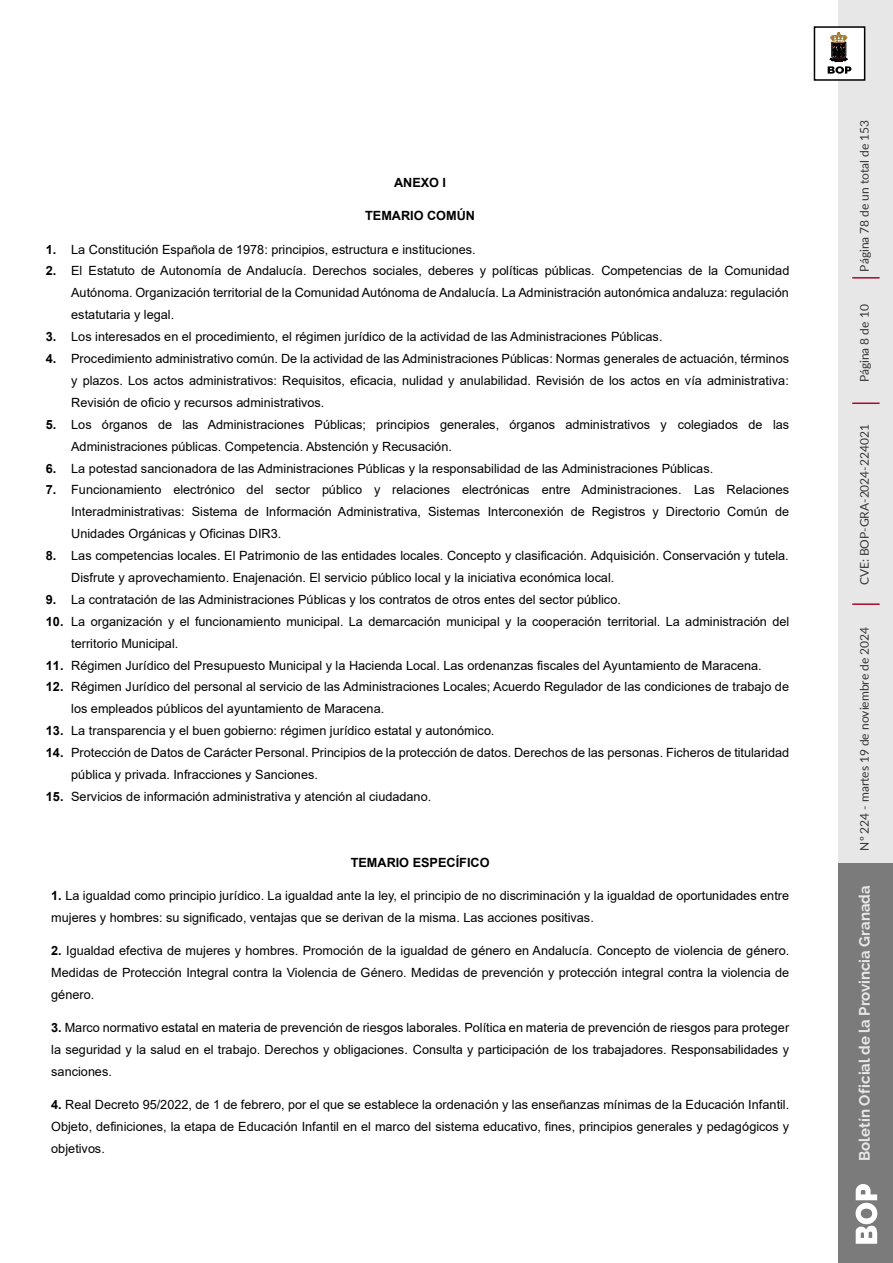
<style>
.page{position:relative;width:893px;height:1263px;background:#fff}
.page>*{position:absolute;margin:0;border:0;box-sizing:border-box;transform-origin:0 0}
.t1{font:700 15px "Raleway";color:#e8e7e7}
.t2{font:12.75px/21.9px "Arial";letter-spacing:.005em;color:#000;text-align:justify}
.t3{font:700 12.75px "Arial";color:#000}
.t4{font:12px "Lato";color:#333}
.s1{font-weight:700}
</style>
<div class="page">
<div style="left:839px;top:0;width:54px;height:1263px;background:#e8e7e7"></div>
<div style="left:839px;top:863px;width:54px;height:400px;background:#7c7b7b"></div>
<svg style="left:856px;top:1184px;width:21px;height:60px"></svg>
<div style="left:814px;top:27px;width:51px;height:53px;background:#fff"></div>
<div style="left:814px;top:26px;width:51px;height:55px;border:2px solid #000"></div>
<svg style="left:827px;top:28px;width:24px;height:46px"></svg>
<hr style="left:852px;top:402px;width:28px;height:2px;background:#a90a2e">
<hr style="left:852px;top:277px;width:28px;height:2px;background:#a90a2e">
<hr style="left:852px;top:603px;width:28px;height:2px;background:#a90a2e">
<p class="t3" style="left:394px;top:176px;width:54px">ANEXO I</p>
<p class="t3" style="left:365px;top:209px;width:111px">TEMARIO COMÚN</p>
<p class="t2" style="left:46px;top:238px;width:432px"><span class="s1">1.</span> La Constitución Española de 1978: principios, estructura e instituciones.</p>
<p class="t2" style="left:71px;top:260px;width:720px;text-indent:-25px"><span class="s1">2.</span> El Estatuto de Autonomía de Andalucía. Derechos sociales, deberes y políticas públicas. Competencias de la Comunidad Autónoma. Organización territorial de la Comunidad Autónoma de Andalucía. La Administración autonómica andaluza: regulación estatutaria y legal.</p>
<p class="t2" style="left:46px;top:326px;width:618px"><span class="s1">3.</span> Los interesados en el procedimiento, el régimen jurídico de la actividad de las Administraciones Públicas.</p>
<p class="t2" style="left:71px;top:348px;width:719px;text-indent:-25px"><span class="s1">4.</span> Procedimiento administrativo común. De la actividad de las Administraciones Públicas: Normas generales de actuación, términos y plazos. Los actos administrativos: Requisitos, eficacia, nulidad y anulabilidad. Revisión de los actos en vía administrativa:<br>Revisión de oficio y recursos administrativos.</p>
<p class="t2" style="left:71px;top:413px;width:719px;text-indent:-25px"><span class="s1">5.</span> Los órganos de las Administraciones Públicas; principios generales, órganos administrativos y colegiados de las<br>Administraciones públicas. Competencia. Abstención y Recusación.</p>
<p class="t2" style="left:46px;top:457px;width:669px"><span class="s1">6.</span> La potestad sancionadora de las Administraciones Públicas y la responsabilidad de las Administraciones Públicas.</p>
<p class="t2" style="left:71px;top:479px;width:720px;text-indent:-25px"><span class="s1">7.</span> Funcionamiento electrónico del sector público y relaciones electrónicas entre Administraciones. Las Relaciones Interadministrativas: Sistema de Información Administrativa, Sistemas Interconexión de Registros y Directorio Común de Unidades Orgánicas y Oficinas DIR3.</p>
<p class="t2" style="left:71px;top:545px;width:719px;text-indent:-25px"><span class="s1">8.</span> Las competencias locales. El Patrimonio de las entidades locales. Concepto y clasificación. Adquisición. Conservación y tutela.<br>Disfrute y aprovechamiento. Enajenación. El servicio público local y la iniciativa económica local.</p>
<p class="t2" style="left:46px;top:588px;width:577px"><span class="s1">9.</span> La contratación de las Administraciones Públicas y los contratos de otros entes del sector público.</p>
<p class="t2" style="left:71px;top:610px;width:719px;text-indent:-25px"><span class="s1">10.</span> La organización y el funcionamiento municipal. La demarcación municipal y la cooperación territorial. La administración del territorio Municipal.</p>
<p class="t2" style="left:46px;top:654px;width:717px"><span class="s1">11.</span> Régimen Jurídico del Presupuesto Municipal y la Hacienda Local. Las ordenanzas fiscales del Ayuntamiento de Maracena.</p>
<p class="t2" style="left:71px;top:676px;width:719px;text-indent:-25px"><span class="s1">12.</span> Régimen Jurídico del personal al servicio de las Administraciones Locales; Acuerdo Regulador de las condiciones de trabajo de los empleados públicos del ayuntamiento de Maracena.</p>
<p class="t2" style="left:46px;top:720px;width:450px"><span class="s1">13.</span> La transparencia y el buen gobierno: régimen jurídico estatal y autonómico.</p>
<p class="t2" style="left:71px;top:742px;width:720px;text-indent:-25px"><span class="s1">14.</span> Protección de Datos de Carácter Personal. Principios de la protección de datos. Derechos de las personas. Ficheros de titularidad pública y privada. Infracciones y Sanciones.</p>
<p class="t2" style="left:46px;top:785px;width:387px"><span class="s1">15.</span> Servicios de información administrativa y atención al ciudadano.</p>
<p class="t3" style="left:351px;top:856px;width:140px">TEMARIO ESPECÍFICO</p>
<p class="t2" style="left:51px;top:885px;width:739px"><span class="s1">1.</span> La igualdad como principio jurídico. La igualdad ante la ley, el principio de no discriminación y la igualdad de oportunidades entre mujeres y hombres: su significado, ventajas que se derivan de la misma. Las acciones positivas.</p>
<p class="t2" style="left:51px;top:940px;width:740px"><span class="s1">2.</span> Igualdad efectiva de mujeres y hombres. Promoción de la igualdad de género en Andalucía. Concepto de violencia de género.<br>Medidas de Protección Integral contra la Violencia de Género. Medidas de prevención y protección integral contra la violencia de género.</p>
<p class="t2" style="left:51px;top:1017px;width:740px"><span class="s1">3.</span> Marco normativo estatal en materia de prevención de riesgos laborales. Política en materia de prevención de riesgos para proteger la seguridad y la salud en el trabajo. Derechos y obligaciones. Consulta y participación de los trabajadores. Responsabilidades y sanciones.</p>
<p class="t2" style="left:51px;top:1094px;width:740px"><span class="s1">4.</span> Real Decreto 95/2022, de 1 de febrero, por el que se establece la ordenación y las enseñanzas mínimas de la Educación Infantil.<br>Objeto, definiciones, la etapa de Educación Infantil en el marco del sistema educativo, fines, principios generales y pedagógicos y objetivos.</p>
<p class="t4" style="left:859px;top:272px;width:153px;rotate:-90deg">Página 78 de un total de 153</p>
<p class="t4" style="left:859px;top:382px;width:79px;rotate:-90deg">Página 8 de 10</p>
<p class="t4" style="left:859px;top:585px;width:162px;rotate:-90deg">CVE: BOP-GRA-2024-224021</p>
<p class="t4" style="left:859px;top:851px;width:225px;rotate:-90deg">Nº 224 - martes 19 de noviembre de 2024</p>
<p class="t1" style="left:856px;top:1161px;width:277px;rotate:-90deg">Boletín Oficial de la Provincia Granada</p>
</div>
